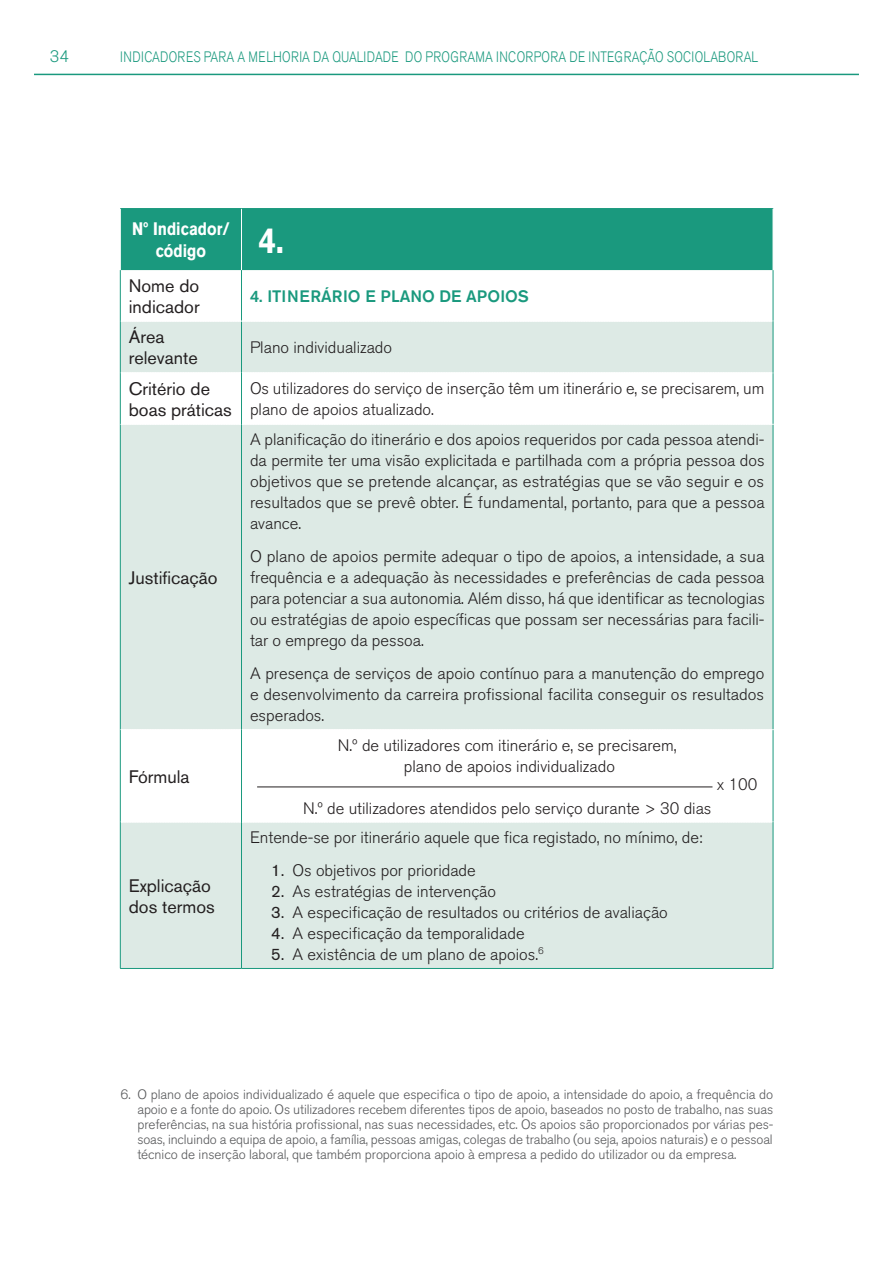
<style>
.page{position:relative;width:893px;height:1263px;background:#fff}
.page>*{position:absolute;margin:0;border:0;box-sizing:border-box;transform-origin:0 0}
.t1{font:700 36px "Akzidenz Grotesk BQ";color:#fff;scale:.85 1}
.t2{font:18px/21px "Akzidenz Grotesk BQ";color:#231f20}
.t3{font:700 18px/22.5px "Akzidenz Grotesk BQ";color:#fff;text-align:center;scale:.85 1}
.t4{font:300 16.5px/21px "Akzidenz Grotesk BQ";color:#231f20;text-align:justify}
.t5{font:500 16.5px "Akzidenz Grotesk BQ";color:#1a997e}
.t6{font:300 16.5px "Akzidenz Grotesk BQ";color:#1a997e}
.t7{font:300 15px "Akzidenz Grotesk BQ";letter-spacing:.03em;color:#1a997e;scale:.8 1}
.t8{font:300 13.5px/15px "Akzidenz Grotesk BQ";letter-spacing:-.005em;color:#57585a;text-align:justify}
.s1{font-weight:400}
</style>
<div class="page">
<hr style="left:34px;top:74px;width:825px;height:1px;background:#1a997e">
<div style="left:121px;top:209px;width:652px;height:61px;background:#1a997e"></div>
<svg style="left:121px;top:322px;width:652px;height:646px;fill:#ddeae5"></svg>
<hr style="left:241px;top:209px;width:1px;height:61px;background:#fff">
<hr style="left:120px;top:270px;width:1px;height:51px;background:#1a997e">
<hr style="left:773px;top:270px;width:1px;height:51px;background:#1a997e">
<hr style="left:120px;top:373px;width:1px;height:51px;background:#1a997e">
<hr style="left:773px;top:373px;width:1px;height:51px;background:#1a997e">
<hr style="left:120px;top:730px;width:1px;height:92px;background:#1a997e">
<hr style="left:773px;top:730px;width:1px;height:92px;background:#1a997e">
<hr style="left:120px;top:208px;width:121px;height:1px;background:#1a997e">
<hr style="left:241px;top:208px;width:532px;height:1px;background:#1a997e">
<hr style="left:241px;top:270px;width:1px;height:51px;background:#1a997e">
<svg style="left:121px;top:372px;width:652px;height:1px"></svg>
<hr style="left:120px;top:321px;width:1px;height:52px;background:#1a997e">
<hr style="left:773px;top:321px;width:1px;height:52px;background:#1a997e">
<hr style="left:241px;top:322px;width:1px;height:51px;background:#1a997e">
<hr style="left:120px;top:424px;width:1px;height:306px;background:#1a997e">
<hr style="left:773px;top:424px;width:1px;height:306px;background:#1a997e">
<svg style="left:121px;top:424px;width:652px;height:1px"></svg>
<svg style="left:121px;top:729px;width:652px;height:1px"></svg>
<svg style="left:121px;top:822px;width:652px;height:1px"></svg>
<hr style="left:120px;top:822px;width:1px;height:146px;background:#1a997e">
<hr style="left:773px;top:822px;width:1px;height:146px;background:#1a997e">
<hr style="left:241px;top:373px;width:1px;height:51px;background:#1a997e">
<hr style="left:241px;top:424px;width:1px;height:306px;background:#1a997e">
<hr style="left:241px;top:730px;width:1px;height:92px;background:#1a997e">
<hr style="left:241px;top:822px;width:1px;height:146px;background:#1a997e">
<hr style="left:120px;top:968px;width:121px;height:1px;background:#1a997e">
<hr style="left:241px;top:968px;width:532px;height:1px;background:#1a997e">
<hr style="left:257px;top:786px;width:455px;height:1px;background:#231f20">
<p class="t6" style="left:50px;top:47px;width:21px">34</p>
<p class="t7" style="left:120px;top:48px;width:799px">INDICADORES PARA A MELHORIA DA QUALIDADE DO PROGRAMA INCORPORA DE INTEGRAÇÃO SOCIOLABORAL</p>
<p class="t3" style="left:132px;top:217px;width:117px">Nº Indicador/ código</p>
<h1 class="t1" style="left:259px;top:219px;width:31px">4.</h1>
<p class="t2" style="left:129px;top:275px;width:72px">Nome do indicador</p>
<p class="t5" style="left:250px;top:286px;width:280px">4. ITINERÁRIO E PLANO DE APOIOS</p>
<p class="t2" style="left:129px;top:326px;width:71px">Área relevante</p>
<p class="t4" style="left:250px;top:337px;width:144px">Plano individualizado</p>
<p class="t2" style="left:129px;top:378px;width:105px">Critério de boas práticas</p>
<p class="t4" style="left:250px;top:378px;width:516px">Os utilizadores do serviço de inserção têm um itinerário e, se precisarem, um plano de apoios atualizado.</p>
<p class="t2" style="left:129px;top:567px;width:90px">Justificação</p>
<p class="t2" style="left:129px;top:766px;width:62px">Fórmula</p>
<p class="t2" style="left:129px;top:875px;width:87px">Explicação dos termos</p>
<p class="t4" style="left:250px;top:429px;width:516px">A planificação do itinerário e dos apoios requeridos por cada pessoa atendi&shy;da permite ter uma visão explicitada e partilhada com a própria pessoa dos objetivos que se pretende alcançar, as estratégias que se vão seguir e os resultados que se prevê obter. É fundamental, portanto, para que a pessoa avance.</p>
<p class="t4" style="left:250px;top:546px;width:516px">O plano de apoios permite adequar o tipo de apoios, a intensidade, a sua frequência e a adequação às necessidades e preferências de cada pessoa para potenciar a sua autonomia. Além disso, há que identificar as tecnologias ou estratégias de apoio específicas que possam ser necessárias para facili&shy;tar o emprego da pessoa.</p>
<p class="t4" style="left:250px;top:663px;width:516px">A presença de serviços de apoio contínuo para a manutenção do emprego e desenvolvimento da carreira profissional facilita conseguir os resultados esperados.</p>
<p class="t4" style="left:338px;top:735px;width:340px;text-align:center">N.º de utilizadores com itinerário e, se precisarem, plano de apoios individualizado</p>
<p class="t4" style="left:717px;top:774px;width:42px">x 100</p>
<p class="t4" style="left:303px;top:798px;width:410px">N.º de utilizadores atendidos pelo serviço durante &gt; 30 dias</p>
<p class="t4" style="left:250px;top:827px;width:454px">Entende-se por itinerário aquele que fica registado, no mínimo, de:</p>
<p class="t4" style="left:271px;top:860px;width:206px"><span class="s1">1.</span> Os objetivos por prioridade</p>
<p class="t4" style="left:271px;top:881px;width:226px"><span class="s1">2.</span> As estratégias de intervenção</p>
<p class="t4" style="left:271px;top:902px;width:398px"><span class="s1">3.</span> A especificação de resultados ou critérios de avaliação</p>
<p class="t4" style="left:271px;top:923px;width:255px"><span class="s1">4.</span> A especificação da temporalidade</p>
<p class="t4" style="left:271px;top:944px;width:274px"><span class="s1">5.</span> A existência de um plano de apoios.<sup>6</sup></p>
<p class="t8" style="left:137px;top:1087px;width:638px;text-indent:-17px">6. O plano de apoios individualizado é aquele que especifica o tipo de apoio, a intensidade do apoio, a frequência do apoio e a fonte do apoio. Os utilizadores recebem diferentes tipos de apoio, baseados no posto de trabalho, nas suas preferências, na sua história profissional, nas suas necessidades, etc. Os apoios são proporcionados por várias pes&shy;soas, incluindo a equipa de apoio, a família, pessoas amigas, colegas de trabalho (ou seja, apoios naturais) e o pessoal técnico de inserção laboral, que também proporciona apoio à empresa a pedido do utilizador ou da empresa.</p>
</div>
